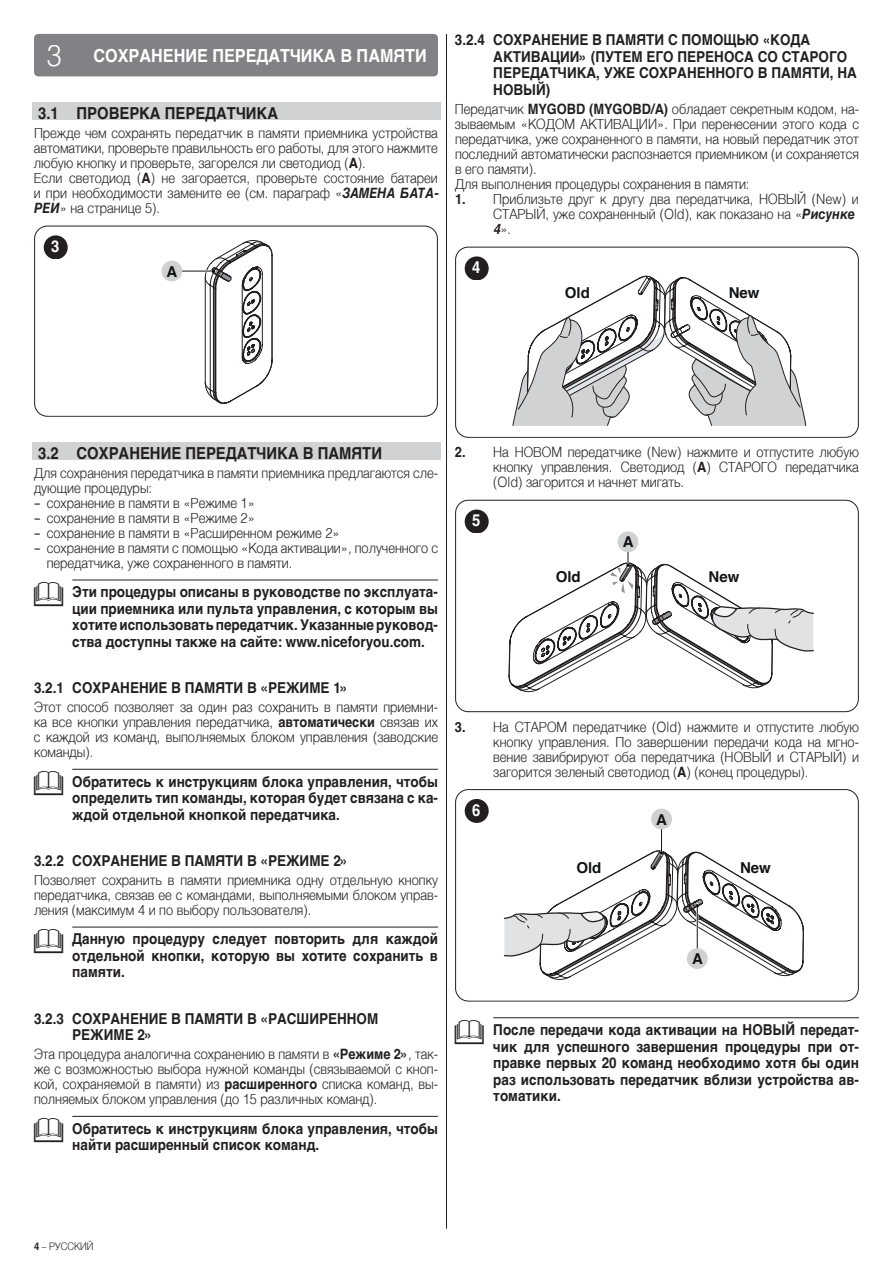
<style>
.page{position:relative;width:893px;height:1263px;background:#fff}
.page>*{position:absolute;margin:0;border:0;box-sizing:border-box;transform-origin:0 0}
.t1{font:700 18px "Helvetica";color:#fff;scale:.9 1}
.t2{font:700 16.5px "Helvetica";color:#231f20;scale:.9 1}
.t3{font:700 16.5px "Helvetica";color:#fff;scale:.9 1}
.t4{font:700 15px/16.5px "Helvetica";color:#231f20;text-align:justify;scale:.9 1}
.t5{font:700 15px "Helvetica";color:#111416}
.t6{font:300 14.25px/15px "Helvetica";color:#231f20;scale:.9 1}
.t7{font:300 10.5px "Helvetica";color:#231f20;scale:.9 1}
.s1{font-weight:300;font-size:30px}
.s2{font-weight:700}
.s3{font-weight:700;font-style:italic}
.s4{font-family:"Open Sans";font-weight:400}
.s5{font-family:"NICE Simboli";font-weight:400;font-size:28.5px}
</style>
<div class="page">
<div style="left:32px;top:102px;width:408px;height:17px;background:#d1d2d4"></div>
<div style="left:32px;top:442px;width:408px;height:17px;background:#d1d2d4"></div>
<hr style="left:72px;top:580px;width:366px;height:1px;background:#231f20">
<hr style="left:72px;top:769px;width:366px;height:1px;background:#231f20">
<hr style="left:72px;top:927px;width:366px;height:1px;background:#231f20">
<hr style="left:72px;top:1116px;width:366px;height:1px;background:#231f20">
<div style="left:34px;top:34px;width:404px;height:42px;background:#808285;border-radius:4px"></div>
<div style="left:34px;top:226px;width:404px;height:191px;border:1px solid #231f20;border-radius:13px"></div>
<hr style="left:172px;top:271px;width:42px;height:1px;background:#111416">
<svg style="left:205px;top:241px;width:68px;height:162px"></svg>
<div style="left:161px;top:261px;width:21px;height:20px;background:#d0d1d1;border-radius:50%"></div>
<div style="left:37px;top:229px;width:398px;height:186px;border:11px solid #fff;border-radius:7px"></div>
<div style="left:44px;top:235px;width:23px;height:24px;background:#231f20;border-radius:50%"></div>
<hr style="left:446px;top:34px;width:1px;height:1195px;background:#231f20">
<hr style="left:493px;top:1017px;width:366px;height:1px;background:#231f20">
<div style="left:455px;top:247px;width:404px;height:191px;border:1px solid #231f20;border-radius:13px"></div>
<svg style="left:512px;top:275px;width:294px;height:149px"></svg>
<div style="left:458px;top:250px;width:398px;height:186px;border:11px solid #fff;border-radius:7px"></div>
<div style="left:465px;top:256px;width:23px;height:24px;background:#231f20;border-radius:50%"></div>
<div style="left:455px;top:500px;width:404px;height:212px;border:1px solid #231f20;border-radius:13px"></div>
<svg style="left:488px;top:518px;width:326px;height:175px"></svg>
<div style="left:618px;top:531px;width:20px;height:21px;background:#d0d1d1;border-radius:50%"></div>
<div style="left:458px;top:503px;width:398px;height:208px;border:11px solid #fff;border-radius:7px"></div>
<div style="left:465px;top:509px;width:23px;height:24px;background:#231f20;border-radius:50%"></div>
<div style="left:455px;top:789px;width:404px;height:212px;border:1px solid #231f20;border-radius:13px"></div>
<svg style="left:503px;top:808px;width:301px;height:172px"></svg>
<div style="left:651px;top:809px;width:21px;height:20px;background:#d0d1d1;border-radius:50%"></div>
<div style="left:458px;top:793px;width:398px;height:207px;border:11px solid #fff;border-radius:7px"></div>
<div style="left:465px;top:799px;width:23px;height:23px;background:#231f20;border-radius:50%"></div>
<p class="t1" style="left:47px;top:45px;width:424px"><span class="s1">3</span> СОХРАНЕНИЕ ПЕРЕДАТЧИКА В ПАМЯТИ</p>
<p class="t2" style="left:38px;top:103px;width:268px">3.1 ПРОВЕРКА ПЕРЕДАТЧИКА</p>
<p class="t6" style="left:34px;top:124px;width:451px">Прежде чем сохранять передатчик в памяти приемника устройства автоматики, проверьте правильность его работы, для этого нажмите любую кнопку и проверьте, загорелся ли светодиод (<span class="s2">A</span>).<br>Если светодиод (<span class="s2">A</span>) не загорается, проверьте состояние батареи и при необходимости замените ее (см. параграф «<span class="s3">ЗАМЕНА БАТА-РЕИ</span>» на странице 5).</p>
<p class="t3" style="left:51px;top:236px;width:11px">3</p>
<p class="t5" style="left:167px;top:259px;width:12px">A</p>
<p class="t4" style="left:493px;top:33px;width:405px;text-align:left;text-indent:-38px">3.2.4 СОХРАНЕНИЕ В ПАМЯТИ С ПОМОЩЬЮ «КОДА АКТИВАЦИИ» (ПУТЕМ ЕГО ПЕРЕНОСА СО СТАРОГО ПЕРЕДАТЧИКА, УЖЕ СОХРАНЕННОГО В ПАМЯТИ, НА НОВЫЙ)</p>
<p class="t6" style="left:455px;top:100px;width:450px">Передатчик <span class="s2">MYGOBD (MYGOBD/A)</span> обладает секретным кодом, на&shy;зываемым «КОДОМ АКТИВАЦИИ». При перенесении этого кода с передатчика, уже сохраненного в памяти, на новый передатчик этот последний автоматически распознается приемником (и сохраняется в его памяти).<br>Для выполнения процедуры сохранения в памяти:</p>
<p class="t6" style="left:493px;top:190px;width:408px;text-indent:-38px"><span class="s2">1.</span> Приблизьте друг к другу два передатчика, НОВЫЙ (New) и<br>СТАРЫЙ, уже сохраненный (Old), как показано на «<span class="s3">Рисунке<br>4</span>».</p>
<p class="t3" style="left:472px;top:257px;width:11px">4</p>
<p class="t5" style="left:565px;top:280px;width:27px">Old</p>
<p class="t5" style="left:729px;top:280px;width:32px">New</p>
<p class="t2" style="left:38px;top:443px;width:383px">3.2 СОХРАНЕНИЕ ПЕРЕДАТЧИКА В ПАМЯТИ</p>
<p class="t6" style="left:34px;top:464px;width:450px">Для сохранения передатчика в памяти приемника предлагаются сле&shy;дующие процедуры:</p>
<p class="t6" style="left:34px;top:494px;width:247px"><span class="s4">–</span> сохранение в памяти в «Режиме 1»</p>
<p class="t6" style="left:34px;top:509px;width:247px"><span class="s4">–</span> сохранение в памяти в «Режиме 2»</p>
<p class="t6" style="left:34px;top:524px;width:341px"><span class="s4">–</span> сохранение в памяти в «Расширенном режиме 2»</p>
<p class="t6" style="left:47px;top:539px;width:436px;text-indent:-13px"><span class="s4">–</span> сохранение в памяти с помощью «Кода активации», полученного с передатчика, уже сохраненного в памяти.</p>
<p class="t4" style="left:72px;top:585px;width:408px;text-indent:-38px"><span class="s5">l</span> Эти процедуры описаны в руководстве по эксплуата&shy;ции приемника или пульта управления, с которым вы хотите использовать передатчик. Указанные руковод&shy;ства доступны также на сайте: www.niceforyou.com.</p>
<p class="t4" style="left:34px;top:681px;width:351px">3.2.1 СОХРАНЕНИЕ В ПАМЯТИ В «РЕЖИМЕ 1»</p>
<p class="t6" style="left:34px;top:699px;width:450px;text-align:justify">Этот способ позволяет за один раз сохранить в памяти приемни&shy;ка все кнопки управления передатчика, <span class="s2">автоматически</span> связав их с каждой из команд, выполняемых блоком управления (заводские команды).</p>
<p class="t4" style="left:72px;top:775px;width:408px;text-indent:-38px"><span class="s5">l</span> Обратитесь к инструкциям блока управления, чтобы определить тип команды, которая будет связана с ка&shy;ждой отдельной кнопкой передатчика.</p>
<p class="t4" style="left:34px;top:854px;width:351px">3.2.2 СОХРАНЕНИЕ В ПАМЯТИ В «РЕЖИМЕ 2»</p>
<p class="t6" style="left:34px;top:872px;width:450px;text-align:justify">Позволяет сохранить в памяти приемника одну отдельную кнопку передатчика, связав ее с командами, выполняемыми блоком управ&shy;ления (максимум 4 и по выбору пользователя).</p>
<p class="t4" style="left:72px;top:932px;width:408px;text-indent:-38px"><span class="s5">l</span> Данную процедуру следует повторить для каждой отдельной кнопки, которую вы хотите сохранить в памяти.</p>
<p class="t4" style="left:72px;top:1012px;width:342px;text-indent:-38px">3.2.3 СОХРАНЕНИЕ В ПАМЯТИ В «РАСШИРЕННОМ<br>РЕЖИМЕ 2»</p>
<p class="t6" style="left:34px;top:1046px;width:450px;text-align:justify">Эта процедура аналогична сохранению в памяти в <span class="s2">«Режиме 2»</span>, так&shy;же с возможностью выбора нужной команды (связываемой с кноп&shy;кой, сохраняемой в памяти) из <span class="s2">расширенного</span> списка команд, вы&shy;полняемых блоком управления (до 15 различных команд).</p>
<p class="t4" style="left:72px;top:1122px;width:408px;text-indent:-38px"><span class="s5">l</span> Обратитесь к инструкциям блока управления, чтобы найти расширенный список команд.</p>
<p class="t6" style="left:493px;top:444px;width:408px;text-align:justify;text-indent:-38px"><span class="s2">2.</span> На НОВОМ передатчике (New) нажмите и отпустите любую кнопку управления. Светодиод (<span class="s2">A</span>) СТАРОГО передатчика (Old) загорится и начнет мигать.</p>
<p class="t3" style="left:472px;top:510px;width:11px">5</p>
<p class="t5" style="left:623px;top:533px;width:12px">A</p>
<p class="t5" style="left:556px;top:568px;width:27px">Old</p>
<p class="t5" style="left:708px;top:568px;width:32px">New</p>
<p class="t6" style="left:493px;top:718px;width:408px;text-align:justify;text-indent:-38px"><span class="s2">3.</span> На СТАРОМ передатчике (Old) нажмите и отпустите любую кнопку управления. По завершении передачи кода на мгно&shy;вение завибрируют оба передатчика (НОВЫЙ и СТАРЫЙ) и загорится зеленый светодиод (<span class="s2">A</span>) (конец процедуры).</p>
<p class="t3" style="left:472px;top:800px;width:11px">6</p>
<p class="t5" style="left:656px;top:807px;width:12px">A</p>
<p class="t5" style="left:576px;top:855px;width:27px">Old</p>
<p class="t5" style="left:740px;top:855px;width:32px">New</p>
<p class="t5" style="left:692px;top:947px;width:12px">A</p>
<p class="t4" style="left:493px;top:1023px;width:408px;text-indent:-38px"><span class="s5">l</span> После передачи кода активации на НОВЫЙ передат&shy;чик для успешного завершения процедуры при от&shy;правке первых 20 команд необходимо хотя бы один раз использовать передатчик вблизи устройства ав&shy;томатики.</p>
<p class="t7" style="left:34px;top:1237px;width:68px"><span class="s2">4</span> – РУССКИЙ</p>
</div>
